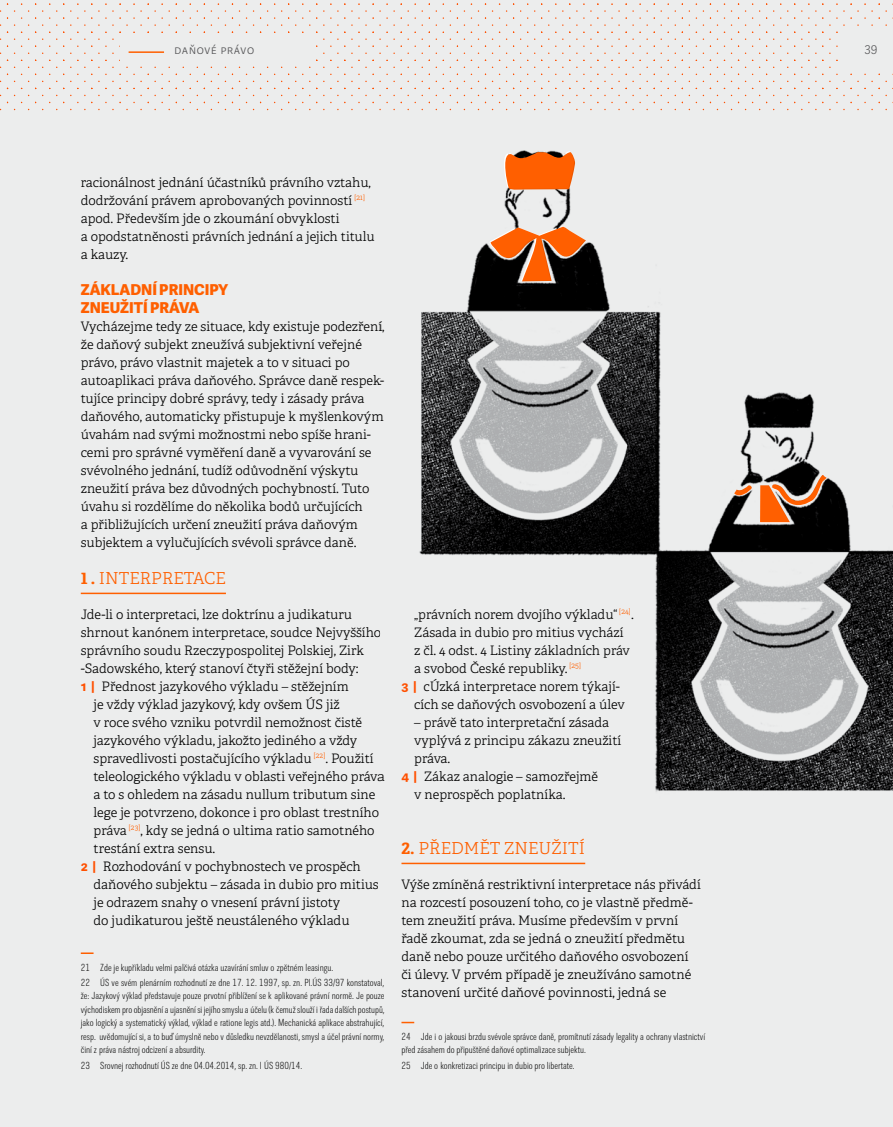
<style>
.page{position:relative;width:893px;height:1127px;background:#eceded}
.page>*{position:absolute;margin:0;border:0;box-sizing:border-box;transform-origin:0 0}
.t1{font:300 16.5px "Adelle";color:#ff5f00}
.t2{font:800 15px/18px "Adelle Sans";color:#ff5f00}
.t3{font:300 13.05px/18px "Adelle";color:#000}
.t4{font:300 12px "Adelle Sans";letter-spacing:.06em;color:#58585a}
.t5{font:100 10.2px/13.5px "Trilon Cond";color:#000}
.s1{font-weight:700}
.s2{font-family:"Adelle Sans";font-weight:700;color:#ff5000}
</style>
<div class="page">
<hr style="left:81px;top:593px;width:145px;height:1px;background:#ff5f00">
<svg style="left:81px;top:952px;width:13px;height:2px"></svg>
<svg style="left:815px;top:3px;width:78px;height:37px"></svg>
<svg style="left:794px;top:3px;width:8px;height:37px"></svg>
<svg style="left:766px;top:3px;width:8px;height:37px"></svg>
<svg style="left:569px;top:3px;width:93px;height:37px"></svg>
<svg style="left:541px;top:3px;width:8px;height:37px"></svg>
<svg style="left:513px;top:3px;width:8px;height:37px"></svg>
<svg style="left:316px;top:3px;width:93px;height:37px"></svg>
<svg style="left:288px;top:3px;width:8px;height:30px"></svg>
<svg style="left:260px;top:3px;width:8px;height:30px"></svg>
<svg style="left:63px;top:3px;width:93px;height:37px"></svg>
<svg style="left:35px;top:3px;width:8px;height:37px"></svg>
<svg style="left:7px;top:3px;width:8px;height:37px"></svg>
<hr style="left:401px;top:863px;width:184px;height:1px;background:#ff5f00">
<svg style="left:401px;top:1022px;width:13px;height:1px"></svg>
<img style="left:419px;top:150px;width:474px;height:642px">
<svg style="left:501px;top:151px;width:74px;height:39px;background:#ed6f25"></svg>
<svg style="left:489px;top:226px;width:97px;height:55px"></svg>
<svg style="left:734px;top:485px;width:18px;height:14px"></svg>
<svg style="left:760px;top:475px;width:67px;height:48px;background:#814d2f"></svg>
<div style="left:843px;top:27px;width:50px;height:45px;background:#eceded"></div>
<div style="left:121px;top:37px;width:192px;height:29px;background:#eceded"></div>
<hr style="left:129px;top:51px;width:35px;height:2px;background:#ff5f00">
<p class="t4" style="left:175px;top:41px;width:81px">daňové právo</p>
<p class="t4" style="left:864px;top:41px;width:15px">39</p>
<p class="t3" style="left:81px;top:173px;width:295px">racionálnost jednání účastníků právního vztahu, dodržování právem aprobovaných povinností <sup>[21] </sup>apod. Především jde o zkoumání obvyklosti<br>a opodstatněnosti právních jednání a jejich titulu a kauzy.</p>
<p class="t2" style="left:81px;top:280px;width:149px">ZÁKLADNÍ PRINCIPY<br>ZNEUŽITÍ PRÁVA</p>
<p class="t3" style="left:81px;top:317px;width:305px">Vycházejme tedy ze situace, kdy existuje podezření, že daňový subjekt zneužívá subjektivní veřejné právo, právo vlastnit majetek a to v situaci po autoaplikaci práva daňového. Správce daně respek&shy;tujíce principy dobré správy, tedy i zásady práva daňového, automaticky přistupuje k myšlenkovým úvahám nad svými možnostmi nebo spíše hrani&shy;cemi pro správné vyměření daně a vyvarování se svévolného jednání, tudíž odůvodnění výskytu zneužití práva bez důvodných pochybností. Tuto úvahu si rozdělíme do několika bodů určujících<br>a přibližujících určení zneužití práva daňovým subjektem a vylučujících svévoli správce daně.</p>
<p class="t1" style="left:81px;top:568px;width:37px"><span class="s1">1 .</span> Interpreta</p>
<p class="t1" style="left:204px;top:568px;width:21px">ce</p>
<p class="t3" style="left:81px;top:605px;width:273px">Jde-li o interpretaci, lze doktrínu a judikaturu</p>
<p class="t3" style="left:81px;top:623px;width:302px">shrnout kanónem interpretace, soudce Nejvyššího</p>
<p class="t3" style="left:81px;top:641px;width:285px">správního soudu Rzeczypospolitej Polskiej, Zirk</p>
<p class="t3" style="left:81px;top:659px;width:279px">-Sadowského, který stanoví čtyři stěžejní body:</p>
<p class="t3" style="left:81px;top:677px;width:269px"><span class="s2">1 |</span> Přednost jazykového výkladu – stěžejním</p>
<p class="t3" style="left:94px;top:695px;width:248px">je vždy výklad jazykový, kdy ovšem ÚS již</p>
<p class="t3" style="left:94px;top:713px;width:270px">v roce svého vzniku potvrdil nemožnost čistě</p>
<p class="t3" style="left:94px;top:731px;width:265px">jazykového výkladu, jakožto jediného a vždy</p>
<p class="t3" style="left:94px;top:749px;width:282px">spravedlivosti postačujícího výkladu <sup>[22]</sup>. Použití</p>
<p class="t3" style="left:94px;top:767px;width:292px">teleologického výkladu v oblasti veřejného práva</p>
<p class="t3" style="left:94px;top:785px;width:283px">a to s ohledem na zásadu nullum tributum sine</p>
<p class="t3" style="left:94px;top:803px;width:287px">lege je potvrzeno, dokonce i pro oblast trestního</p>
<p class="t3" style="left:94px;top:821px;width:283px">práva <sup>[23]</sup>, kdy se jedná o ultima ratio samotného</p>
<p class="t3" style="left:94px;top:839px;width:123px">trestání extra sensu.</p>
<p class="t3" style="left:81px;top:857px;width:281px"><span class="s2">2 |</span> Rozhodování v pochybnostech ve prospěch</p>
<p class="t3" style="left:94px;top:875px;width:287px">daňového subjektu – zásada in dubio pro mitius</p>
<p class="t3" style="left:94px;top:893px;width:248px">je odrazem snahy o vnesení právní jistoty</p>
<p class="t3" style="left:94px;top:911px;width:257px">do judikaturou ještě neustáleného výkladu</p>
<p class="t5" style="left:81px;top:960px;width:305px;line-height:15.3px">21 Zde je kupříkladu velmi palčivá otázka uzavírání smluv o zpětném leasingu.<br>22 ÚS ve svém plenárním rozhodnutí ze dne 17. 12. 1997, sp. zn. Pl.ÚS 33/97 konstatoval,</p>
<p class="t5" style="left:81px;top:989px;width:305px;text-align:justify">že: Jazykový výklad představuje pouze prvotní přiblížení se k aplikované právní normě. Je pouze východiskem pro objasnění a ujasnění si jejího smyslu a účelu (k čemuž slouží i řada dalších postupů, jako logický a systematický výklad, výklad e ratione legis atd.). Mechanická aplikace abstrahující, resp. uvědomující si, a to buď úmyslně nebo v důsledku nevzdělanosti, smysl a účel právní normy, činí z práva nástroj odcizení a absurdity.</p>
<p class="t5" style="left:81px;top:1059px;width:223px">23 Srovnej rozhodnutí ÚS ze dne 04.04.2014, sp. zn. I ÚS 980/14.</p>
<p class="t3" style="left:414px;top:605px;width:221px">„právních norem dvojího výkladu“ <sup>[24]</sup>.</p>
<p class="t3" style="left:414px;top:623px;width:211px">Zásada in dubio pro mitius vychází</p>
<p class="t3" style="left:414px;top:641px;width:217px">z čl. 4 odst. 4 Listiny základních práv</p>
<p class="t3" style="left:414px;top:659px;width:168px">a svobod České republiky. <sup>[25]</sup></p>
<p class="t3" style="left:401px;top:677px;width:220px"><span class="s2">3 |</span> cÚzká interpretace norem týkají-</p>
<p class="t3" style="left:414px;top:695px;width:212px">cích se daňových osvobození a úlev</p>
<p class="t3" style="left:414px;top:713px;width:197px">– právě tato interpretační zásada</p>
<p class="t3" style="left:414px;top:731px;width:209px">vyplývá z principu zákazu zneužití</p>
<p class="t3" style="left:414px;top:749px;width:38px">práva.</p>
<p class="t3" style="left:401px;top:767px;width:198px"><span class="s2">4 |</span> Zákaz analogie – samozřejmě</p>
<p class="t3" style="left:414px;top:785px;width:153px">v neprospěch poplatníka.</p>
<p class="t1" style="left:401px;top:838px;width:41px"><span class="s1">2.</span> Předm</p>
<p class="t1" style="left:479px;top:838px;width:38px">ět zneu</p>
<p class="t1" style="left:551px;top:838px;width:35px">žití</p>
<p class="t3" style="left:401px;top:875px;width:301px">Výše zmíněná restriktivní interpretace nás přivádí na rozcestí posouzení toho, co je vlastně předmě&shy;tem zneužití práva. Musíme především v první řadě zkoumat, zda se jedná o zneužití předmětu daně nebo pouze určitého daňového osvobození či úlevy. V prvém případě je zneužíváno samotné stanovení určité daňové povinnosti, jedná se</p>
<p class="t5" style="left:401px;top:1030px;width:305px">24 Jde i o jakousi brzdu svévole správce daně, promítnutí zásady legality a ochrany vlastnictví před zásahem do připuštěné daňové optimalizace subjektu.</p>
<p class="t5" style="left:401px;top:1059px;width:175px">25 Jde o konkretizaci principu in dubio pro libertate.</p>
</div>
